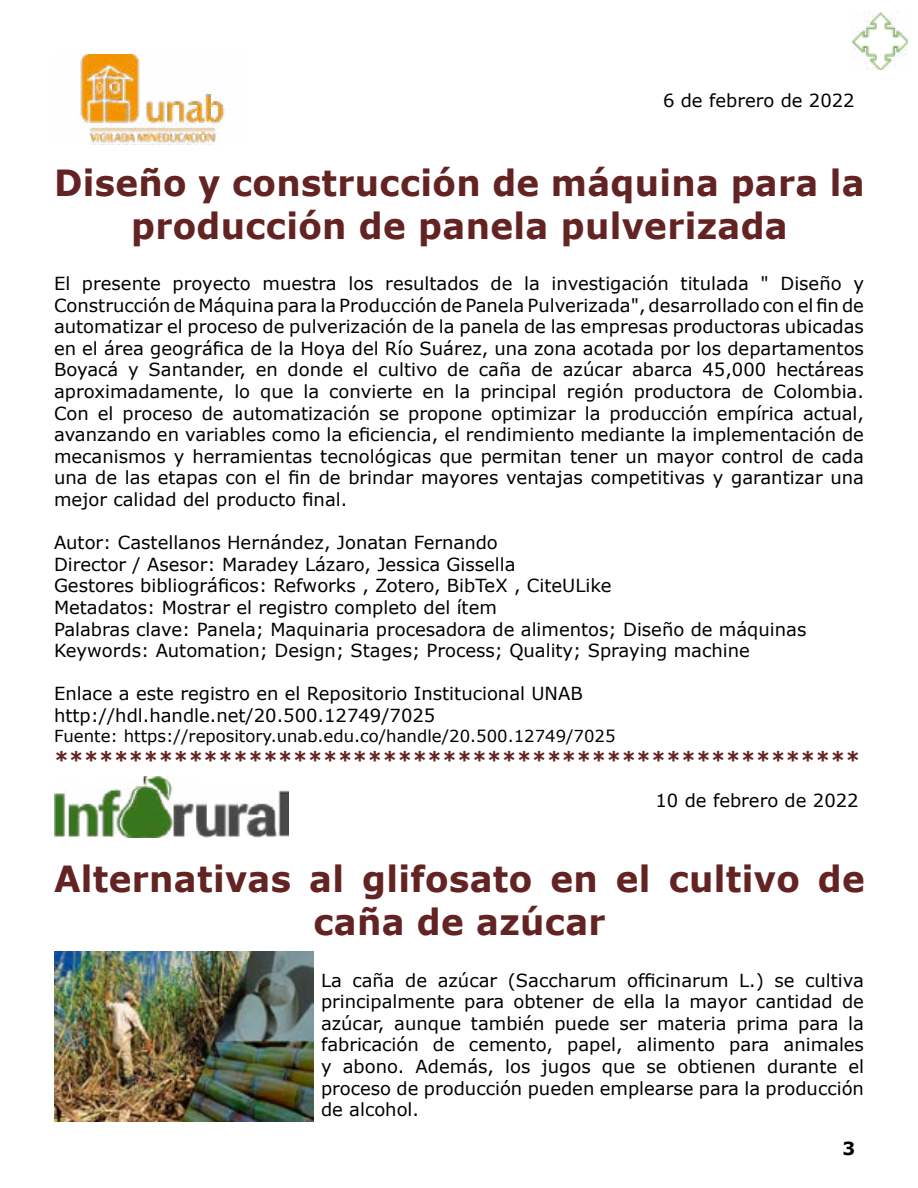
<style>
.page{position:relative;width:918px;height:1188px;background:#fff}
.page>*{position:absolute;margin:0;border:0;box-sizing:border-box;transform-origin:0 0}
.t1{font:700 36px/43.2px "Verdana";letter-spacing:.01em;color:#632323;text-align:center;scale:.95 1}
.t2{font:700 21px "Verdana";color:#632323}
.t3{font:18px/21.6px "Verdana";color:#000;text-align:justify}
.t4{font:700 18px "Verdana";color:#000}
.t5{font:16.5px "Verdana";color:#000}
</style>
<div class="page">
<img style="left:80px;top:55px;width:145px;height:90px">
<img style="left:54px;top:776px;width:234px;height:62px">
<img style="left:54px;top:951px;width:259px;height:171px">
<img style="left:852px;top:11px;width:56px;height:58px">
<p class="t3" style="left:663px;top:89px;width:193px">6 de febrero de 2022</p>
<h1 class="t1" style="left:54px;top:160px;width:855px">Diseño y construcción de máquina para la producción de panela pulverizada</h1>
<p class="t3" style="left:54px;top:272px;width:812px">El presente proyecto muestra los resultados de la investigación titulada " Diseño y Construcción de Máquina para la Producción de Panela Pulverizada", desarrollado con el fin de automatizar el proceso de pulverización de la panela de las empresas productoras ubicadas en el área geográfica de la Hoya del Río Suárez, una zona acotada por los departamentos Boyacá y Santander, en donde el cultivo de caña de azúcar abarca 45,000 hectáreas aproximadamente, lo que la convierte en la principal región productora de Colombia.<br>Con el proceso de automatización se propone optimizar la producción empírica actual, avanzando en variables como la eficiencia, el rendimiento mediante la implementación de mecanismos y herramientas tecnológicas que permitan tener un mayor control de cada una de las etapas con el fin de brindar mayores ventajas competitivas y garantizar una mejor calidad del producto final.</p>
<p class="t3" style="left:54px;top:532px;width:754px;text-align:left">Autor: Castellanos Hernández, Jonatan Fernando<br>Director / Asesor: Maradey Lázaro, Jessica Gissella<br>Gestores bibliográficos: Refworks , Zotero, BibTeX , CiteULike<br>Metadatos: Mostrar el registro completo del ítem<br>Palabras clave: Panela; Maquinaria procesadora de alimentos; Diseño de máquinas Keywords: Automation; Design; Stages; Process; Quality; Spraying machine</p>
<p class="t3" style="left:54px;top:683px;width:530px">Enlace a este registro en el Repositorio Institucional UNAB http://hdl.handle.net/20.500.12749/7025</p>
<p class="t5" style="left:54px;top:724px;width:563px">Fuente: https://repository.unab.edu.co/handle/20.500.12749/7025</p>
<p class="t2" style="left:54px;top:744px;width:808px">******************************************************</p>
<p class="t3" style="left:656px;top:789px;width:205px">10 de febrero de 2022</p>
<h1 class="t1" style="left:54px;top:857px;width:855px">Alternativas al glifosato en el cultivo de caña de azúcar</h1>
<p class="t3" style="left:321px;top:969px;width:545px">La caña de azúcar (Saccharum officinarum L.) se cultiva principalmente para obtener de ella la mayor cantidad de azúcar, aunque también puede ser materia prima para la fabricación de cemento, papel, alimento para animales y abono. Además, los jugos que se obtienen durante el proceso de producción pueden emplearse para la producción de alcohol.</p>
<p class="t4" style="left:843px;top:1135px;width:14px">3</p>
</div>
